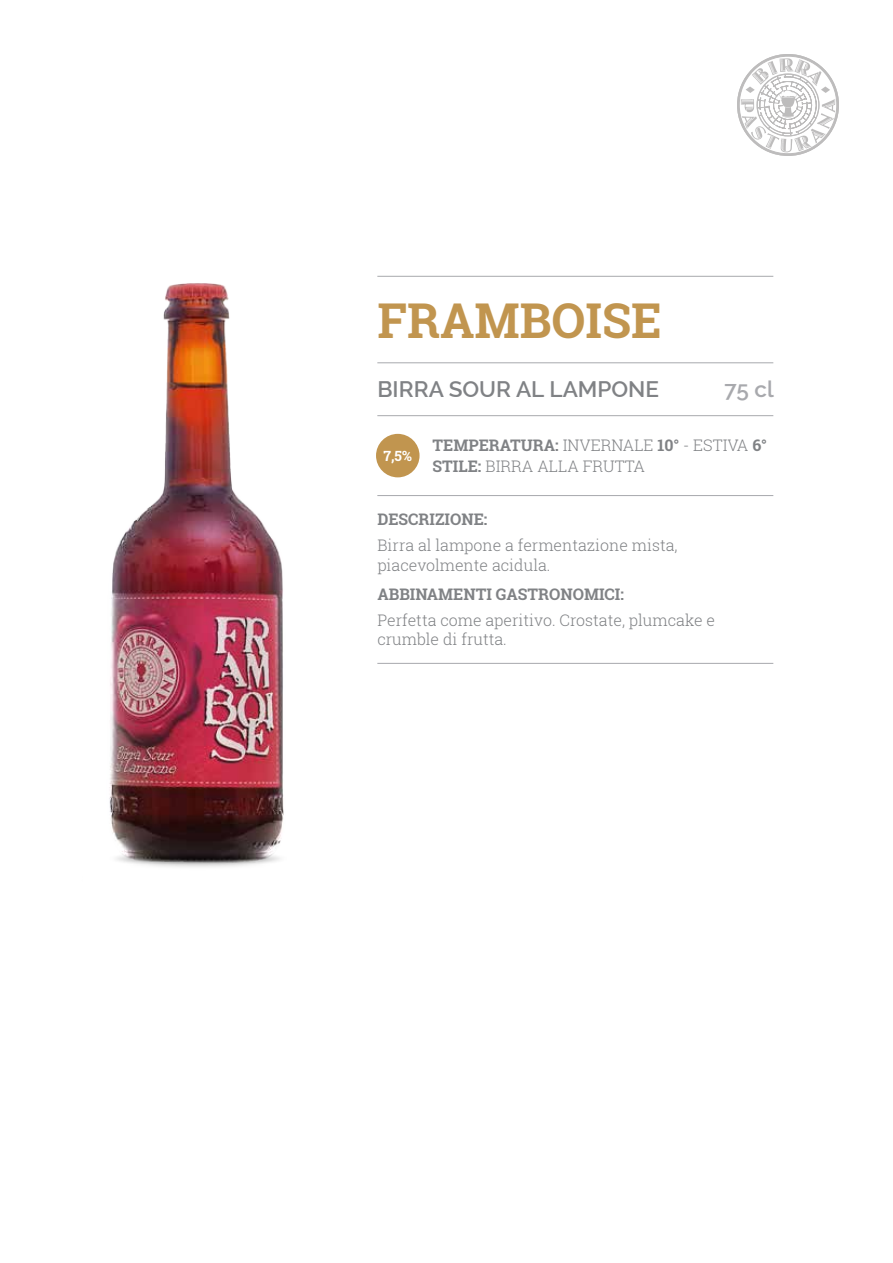
<style>
.page{position:relative;width:893px;height:1263px;background:#fff}
.page>*{position:absolute;margin:0;border:0;box-sizing:border-box;transform-origin:0 0}
.t1{font:700 48px "Roboto Slab";color:#c1954f}
.t2{font:600 22.5px "Raleway";color:#808285}
.t3{font:600 22.5px "Raleway";color:#a8a9ad}
.t4{font:300 15.9px/19.2px "Roboto Slab";color:#808285}
.t5{font:700 15.9px "Roboto Slab";color:#808285}
.t6{font:700 14.1px "Roboto Slab";color:#fff}
.s1{font-weight:700}
</style>
<div class="page">
<svg style="left:737px;top:54px;width:102px;height:102px"></svg>
<svg style="left:741px;top:58px;width:94px;height:94px"></svg>
<hr style="left:377px;top:363px;width:396px;height:1px;background:#a8a9ad">
<hr style="left:377px;top:276px;width:396px;height:1px;background:#a8a9ad">
<hr style="left:377px;top:415px;width:396px;height:1px;background:#a8a9ad">
<hr style="left:377px;top:495px;width:396px;height:1px;background:#a8a9ad">
<hr style="left:377px;top:663px;width:396px;height:1px;background:#a8a9ad">
<div style="left:376px;top:434px;width:44px;height:43px;background:#c1954f;border-radius:50%"></div>
<img style="left:109px;top:283px;width:175px;height:584px">
<h1 class="t1" style="left:377px;top:287px;width:286px">FRAMBOISE</h1>
<h2 class="t2" style="left:377px;top:377px;width:283px">BIRRA SOUR AL LAMPONE</h2>
<h2 class="t3" style="left:724px;top:377px;width:51px">75 cl</h2>
<p class="t4" style="left:432px;top:435px;width:336px;line-height:20.5px"><span class="s1">TEMPERATURA:</span> INVERNALE <span class="s1">10°</span> - ESTIVA <span class="s1">6°<br>STILE:</span> BIRRA ALLA FRUTTA</p>
<p class="t6" style="left:384px;top:446px;width:30px">7,5%</p>
<p class="t5" style="left:377px;top:508px;width:112px">DESCRIZIONE:</p>
<p class="t4" style="left:377px;top:536px;width:302px">Birra al lampone a fermentazione mista, piacevolmente acidula.</p>
<p class="t5" style="left:377px;top:583px;width:248px">ABBINAMENTI GASTRONOMICI:</p>
<p class="t4" style="left:377px;top:610px;width:339px">Perfetta come aperitivo. Crostate, plumcake e crumble di frutta.</p>
</div>
